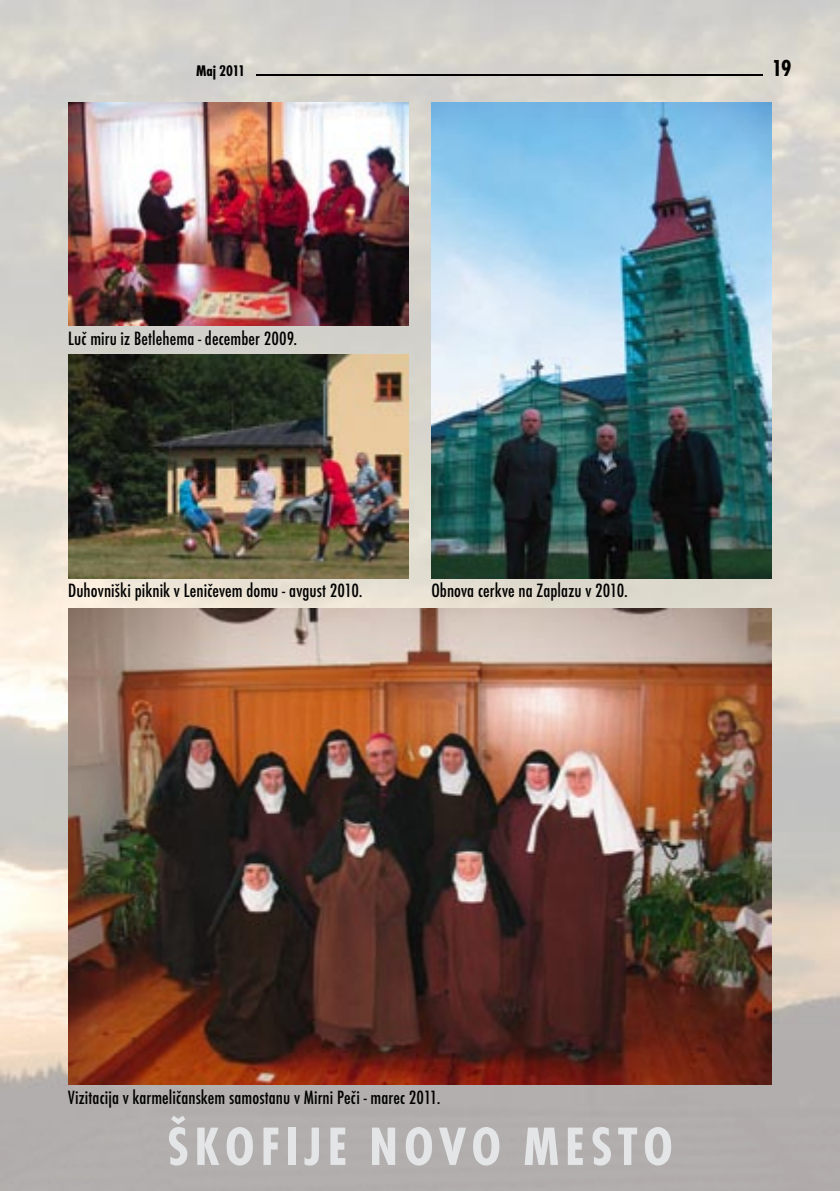
<style>
.page{position:relative;width:840px;height:1191px;background:#fff}
.page>*{position:absolute;margin:0;border:0;box-sizing:border-box;transform-origin:0 0}
.t1{font:700 condensed 56px "Futura TEE";letter-spacing:.1em;color:#e3e5e6}
.t2{font:700 condensed 24px "Futura TEE";color:#000}
.t3{font:500 condensed 20px "Futura TEE";letter-spacing:.005em;color:#000}
.t4{font:700 condensed 16px "Futura TEE";color:#000}
</style>
<div class="page">
<img style="left:0;top:0;width:839px;height:1119px">
<hr style="left:256px;top:75px;width:506px;height:1px;background:#000">
<img style="left:68px;top:354px;width:340px;height:224px">
<img style="left:68px;top:102px;width:340px;height:223px">
<img style="left:68px;top:608px;width:703px;height:476px">
<img style="left:431px;top:102px;width:340px;height:476px">
<p class="t4" style="left:196px;top:61px;width:50px">Maj 2011</p>
<p class="t2" style="left:771px;top:54px;width:21px">19</p>
<p class="t3" style="left:68px;top:327px;width:230px">Luč miru iz Betlehema - december 2009.</p>
<p class="t3" style="left:68px;top:580px;width:296px">Duhovniški piknik v Leničevem domu - avgust 2010.</p>
<p class="t3" style="left:431px;top:580px;width:198px">Obnova cerkve na Zaplazu v 2010.</p>
<p class="t3" style="left:68px;top:1086px;width:374px">Vizitacija v karmeličanskem samostanu v mirni Peči - marec 2011.</p>
<h1 class="t1" style="left:167px;top:1114px;width:507px">ŠKOFIJE NOVO MESTO</h1>
</div>
